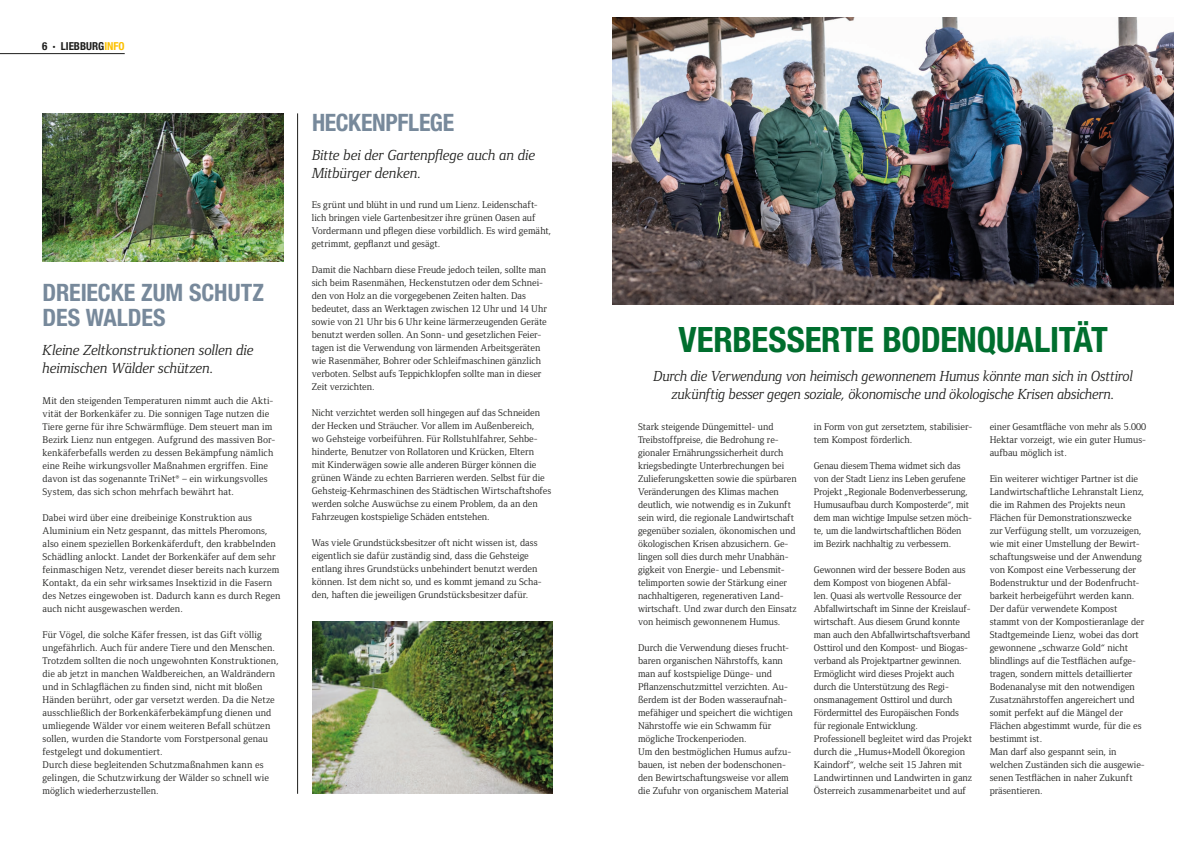
<style>
.page{position:relative;width:1191px;height:842px;background:#fff}
.page>*{position:absolute;margin:0;border:0;box-sizing:border-box;transform-origin:0 0}
.t1{font:700 condensed 35px "Helvetica Neue LT Std";letter-spacing:-.01em;color:#006e2e}
.t2{font:700 condensed 24px/25px "Helvetica Neue LT Std";letter-spacing:-.01em;color:#77899b}
.t3{font:italic 15px/18px "Foundry Form Serif";letter-spacing:-.01em;color:#1d1d1b}
.t4{font:700 condensed 11px "Helvetica Neue LT Std";color:#1d1d1b}
.t5{font:10px/13px "Foundry Form Serif";color:#1d1d1b}
.s1{color:#fcc000}
</style>
<div class="page">
<img style="left:43px;top:113px;width:240px;height:148px">
<hr style="left:297px;top:113px;width:1px;height:681px;background:#1d1d1b">
<img style="left:312px;top:621px;width:241px;height:173px">
<hr style="left:0;top:53px;width:125px;height:1px;background:#1d1d1b">
<img style="left:612px;top:17px;width:562px;height:287px">
<p class="t4" style="left:42px;top:39px;width:84px">6 · LIEBBURG<span class="s1">INFO</span></p>
<h2 class="t2" style="left:43px;top:280px;width:223px">DREIECKE ZUM SCHUTZ<br>DES WALDES</h2>
<h3 class="t3" style="left:43px;top:341px;width:213px">Kleine Zeltkonstruktionen sollen die heimischen Wälder schützen.</h3>
<p class="t5" style="left:43px;top:394px;width:234px">Mit den steigenden Temperaturen nimmt auch die Akti&shy;vität der Borkenkäfer zu. Die sonnigen Tage nutzen die Tiere gerne für ihre Schwärmflüge. Dem steuert man im Bezirk Lienz nun entgegen. Aufgrund des massiven Bor&shy;kenkäferbefalls werden zu dessen Bekämpfung nämlich eine Reihe wirkungsvoller Maßnahmen ergriffen. Eine davon ist das sogenannte TriNet® – ein wirkungsvolles System, das sich schon mehrfach bewährt hat.</p>
<p class="t5" style="left:43px;top:511px;width:239px">Dabei wird über eine dreibeinige Konstruktion aus Aluminium ein Netz gespannt, das mittels Pheromons, also einem speziellen Borkenkäferduft, den krabbelnden Schädling anlockt. Landet der Borkenkäfer auf dem sehr feinmaschigen Netz, verendet dieser bereits nach kurzem Kontakt, da ein sehr wirksames Insektizid in die Fasern des Netzes eingewoben ist. Dadurch kann es durch Regen auch nicht ausgewaschen werden.</p>
<p class="t5" style="left:43px;top:628px;width:238px">Für Vögel, die solche Käfer fressen, ist das Gift völlig ungefährlich. Auch für andere Tiere und den Menschen.<br>Trotzdem sollten die noch ungewohnten Konstruktionen, die ab jetzt in manchen Waldbereichen, an Waldrändern und in Schlagflächen zu finden sind, nicht mit bloßen Händen berührt, oder gar versetzt werden. Da die Netze ausschließlich der Borkenkäferbekämpfung dienen und umliegende Wälder vor einem weiteren Befall schützen sollen, wurden die Standorte vom Forstpersonal genau festgelegt und dokumentiert.<br>Durch diese begleitenden Schutzmaßnahmen kann es gelingen, die Schutzwirkung der Wälder so schnell wie möglich wiederherzustellen.</p>
<h2 class="t2" style="left:312px;top:109px;width:144px">HECKENPFLEGE</h2>
<h3 class="t3" style="left:312px;top:146px;width:225px">Bitte bei der Gartenpflege auch an die<br>Mitbürger denken.</h3>
<p class="t5" style="left:312px;top:199px;width:241px">Es grünt und blüht in und rund um Lienz. Leidenschaft&shy;lich bringen viele Gartenbesitzer ihre grünen Oasen auf Vordermann und pflegen diese vorbildlich. Es wird gemäht, getrimmt, gepflanzt und gesägt.</p>
<p class="t5" style="left:312px;top:264px;width:237px">Damit die Nachbarn diese Freude jedoch teilen, sollte man sich beim Rasenmähen, Heckenstutzen oder dem Schnei&shy;den von Holz an die vorgegebenen Zeiten halten. Das bedeutet, dass an Werktagen zwischen 12 Uhr und 14 Uhr sowie von 21 Uhr bis 6 Uhr keine lärmerzeugenden Geräte benutzt werden sollen. An Sonn- und gesetzlichen Feier&shy;tagen ist die Verwendung von lärmenden Arbeitsgeräten wie Rasenmäher, Bohrer oder Schleifmaschinen gänzlich verboten. Selbst aufs Teppichklopfen sollte man in dieser Zeit verzichten.</p>
<p class="t5" style="left:312px;top:407px;width:241px">Nicht verzichtet werden soll hingegen auf das Schneiden der Hecken und Sträucher. Vor allem im Außenbereich,<br>wo Gehsteige vorbeiführen. Für Rollstuhlfahrer, Sehbe&shy;hinderte, Benutzer von Rollatoren und Krücken, Eltern<br>mit Kinderwägen sowie alle anderen Bürger können die grünen Wände zu echten Barrieren werden. Selbst für die Gehsteig-Kehrmaschinen des Städtischen Wirtschaftshofes werden solche Auswüchse zu einem Problem, da an den Fahrzeugen kostspielige Schäden entstehen.</p>
<p class="t5" style="left:312px;top:537px;width:231px">Was viele Grundstücksbesitzer oft nicht wissen ist, dass eigentlich sie dafür zuständig sind, dass die Gehsteige entlang ihres Grundstücks unbehindert benutzt werden können. Ist dem nicht so, und es kommt jemand zu Scha&shy;den, haften die jeweiligen Grundstücksbesitzer dafür.</p>
<h1 class="t1" style="left:678px;top:318px;width:431px">VERBESSERTE BODENQUALITÄT</h1>
<h3 class="t3" style="left:653px;top:367px;width:481px;text-align:center">Durch die Verwendung von heimisch gewonnenem Humus könnte man sich in Osttirol zukünftig besser gegen soziale, ökonomische und ökologische Krisen absichern.</h3>
<p class="t5" style="left:638px;top:420px;width:160px">Stark steigende Düngemittel- und Treibstoffpreise, die Bedrohung re&shy;gionaler Ernährungssicherheit durch kriegsbedingte Unterbrechungen bei Zulieferungsketten sowie die spürbaren Veränderungen des Klimas machen deutlich, wie notwendig es in Zukunft sein wird, die regionale Landwirtschaft gegenüber sozialen, ökonomischen und ökologischen Krisen abzusichern. Ge&shy;lingen soll dies durch mehr Unabhän&shy;gigkeit von Energie- und Lebensmit&shy;telimporten sowie der Stärkung einer nachhaltigeren, regenerativen Land&shy;wirtschaft. Und zwar durch den Einsatz von heimisch gewonnenem Humus.</p>
<p class="t5" style="left:638px;top:641px;width:156px">Durch die Verwendung dieses frucht&shy;baren organischen Nährstoffs, kann man auf kostspielige Dünge- und Pflanzenschutzmittel verzichten. Au&shy;ßerdem ist der Boden wasseraufnah&shy;mefähiger und speichert die wichtigen Nährstoffe wie ein Schwamm für mögliche Trockenperioden.<br>Um den bestmöglichen Humus aufzu&shy;bauen, ist neben der bodenschonen&shy;den Bewirtschaftungsweise vor allem die Zufuhr von organischem Material</p>
<p class="t5" style="left:814px;top:420px;width:160px">in Form von gut zersetztem, stabilisier&shy;tem Kompost förderlich.</p>
<p class="t5" style="left:814px;top:459px;width:160px">Genau diesem Thema widmet sich das von der Stadt Lienz ins Leben gerufene Projekt „Regionale Bodenverbesserung, Humusaufbau durch Komposterde“, mit dem man wichtige Impulse setzen möch&shy;te, um die landwirtschaftlichen Böden im Bezirk nachhaltig zu verbessern.</p>
<p class="t5" style="left:814px;top:563px;width:160px">Gewonnen wird der bessere Boden aus dem Kompost von biogenen Abfäl-<br>len. Quasi als wertvolle Ressource der Abfallwirtschaft im Sinne der Kreislauf&shy;wirtschaft. Aus diesem Grund konnte man auch den Abfallwirtschaftsverband Osttirol und den Kompost- und Biogas&shy;verband als Projektpartner gewinnen.<br>Ermöglicht wird dieses Projekt auch durch die Unterstützung des Regi&shy;onsmanagement Osttirol und durch Fördermittel des Europäischen Fonds für regionale Entwicklung.<br>Professionell begleitet wird das Projekt durch die „Humus+Modell Ökoregion Kaindorf“, welche seit 15 Jahren mit Landwirtinnen und Landwirten in ganz Österreich zusammenarbeitet und auf</p>
<p class="t5" style="left:989px;top:420px;width:158px;text-align:justify">einer Gesamtfläche von mehr als 5.000<br>Hektar vorzeigt, wie ein guter Humus&shy;aufbau möglich ist.</p>
<p class="t5" style="left:989px;top:472px;width:157px">Ein weiterer wichtiger Partner ist die Landwirtschaftliche Lehranstalt Lienz, die im Rahmen des Projekts neun Flächen für Demonstrationszwecke zur Verfügung stellt, um vorzuzeigen, wie mit einer Umstellung der Bewirt&shy;schaftungsweise und der Anwendung von Kompost eine Verbesserung der Bodenstruktur und der Bodenfrucht&shy;barkeit herbeigeführt werden kann.<br>Der dafür verwendete Kompost stammt von der Kompostieranlage der Stadtgemeinde Lienz, wobei das dort gewonnene „schwarze Gold“ nicht blindlings auf die Testflächen aufge&shy;tragen, sondern mittels detaillierter Bodenanalyse mit den notwendigen Zusatznährstoffen angereichert und somit perfekt auf die Mängel der Flächen abgestimmt wurde, für die es bestimmt ist.<br>Man darf also gespannt sein, in welchen Zuständen sich die ausgewie&shy;senen Testflächen in naher Zukunft präsentieren.</p>
</div>
